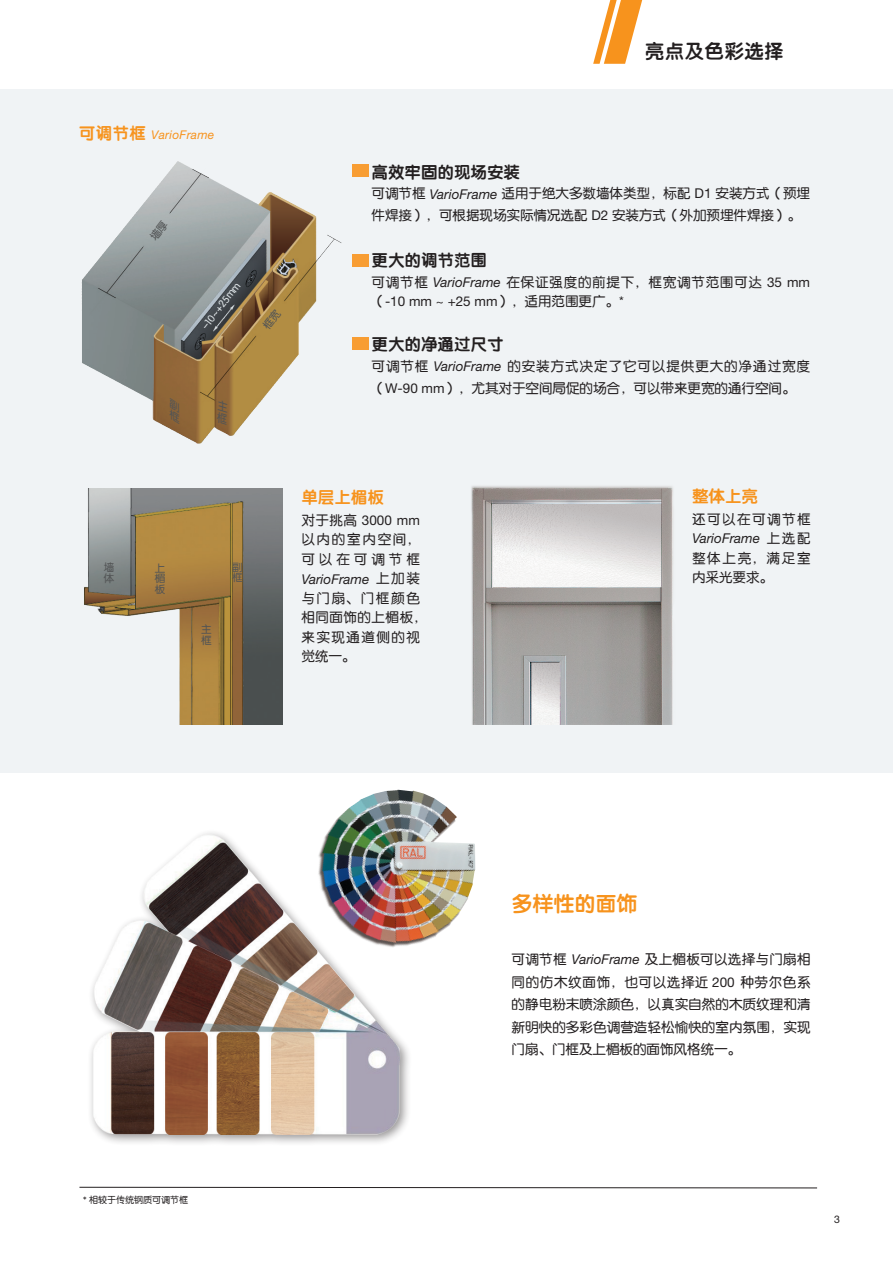
<style>
.page{position:relative;width:893px;height:1263px;background:#fff}
.page>*{position:absolute;margin:0;border:0;box-sizing:border-box;transform-origin:0 0}
.t1{font:21px "FZY4 JW GB1 0";color:#f7931d}
.t2{font:19.5px "FZY4 JW GB1 0";letter-spacing:.02em;color:#231f20}
.t3{font:16.5px "FZY4 JW GB1 0";color:#231f20}
.t4{font:16.5px "FZY4 JW GB1 0";color:#f7931d}
.t5{font:13.5px/22.5px "FZY3 JW GB1 0";letter-spacing:.005em;color:#231f20}
.t6{font:13.5px/21.8px "FZY3 JW GB1 0";letter-spacing:.07em;color:#231f20}
.t7{font:13.5px/19.5px "FZY3 JW GB1 0";letter-spacing:.11em;color:#231f20}
.t8{font:13.5px "FZY3 JW GB1 0";letter-spacing:.055em;color:#231f20}
.t9{font:13.5px "Hoermann Helvetica Neue Rm";color:#231f20}
.t10{font:italic 13.5px "Hoermann Helvetica Neue";color:#231f20}
.t11{font:13.5px/19.5px "FZY3 JW GB1 0";letter-spacing:.215em;color:#231f20}
.t12{font:13.5px/19.5px "FZY3 JW GB1 0";letter-spacing:.13em;color:#231f20}
.t13{font:italic 12px "Hoermann Helvetica Neue";letter-spacing:.02em;color:#f7931d}
.t14{font:10.5px/10.5px "FZY3 JW GB1 0";color:#525455}
.t15{font:10.5px "FZY3 JW GB1 0";color:#e1e7ea}
.t16{font:10.5px "Hoermann Helvetica Neue Rm";color:#231f20}
.t17{font:9px "FZY3 JW GB1 0";color:#231f20}
.s1{font-family:"FZY4 JW GB1 0";font-style:normal;font-size:16.5px}
.s2{font-family:"Hoermann Helvetica Neue";font-style:italic}
.s3{font-family:"Hoermann Helvetica Neue Rm"}
.s4{font-family:"FZY3 JW GB1 0"}
.s5{font-family:"FZY3 JW GB1 0";font-style:normal}
</style>
<div class="page">
<div style="left:0;top:89px;width:893px;height:683px;background:#f0f3f5"></div>
<img style="left:81px;top:161px;width:261px;height:283px">
<svg style="left:593px;top:0;width:49px;height:64px"></svg>
<img style="left:84px;top:488px;width:198px;height:236px">
<img style="left:471px;top:486px;width:202px;height:238px">
<div style="left:352px;top:164px;width:16px;height:13px;background:#f89d33"></div>
<div style="left:352px;top:254px;width:16px;height:12px;background:#f89d33"></div>
<div style="left:352px;top:337px;width:16px;height:13px;background:#f89d33"></div>
<img style="left:90px;top:832px;width:319px;height:311px">
<img style="left:318px;top:790px;width:157px;height:158px">
<svg style="left:79px;top:1187px;width:738px;height:1px"></svg>
<svg style="left:148px;top:219px;width:21px;height:22px"></svg>
<svg style="left:261px;top:308px;width:21px;height:23px"></svg>
<svg style="left:170px;top:398px;width:9px;height:27px"></svg>
<svg style="left:217px;top:399px;width:11px;height:26px"></svg>
<p class="t13" style="left:79px;top:126px;width:137px"><span class="s1">可调节框</span> VarioFrame</p>
<p class="t15" style="left:199px;top:325px;width:58px;rotate:-52deg">-10~+25mm</p>
<p class="t14" style="left:104px;top:563px;width:12px">墙体</p>
<p class="t14" style="left:232px;top:562px;width:12px">副框</p>
<p class="t14" style="left:155px;top:563px;width:12px;text-align:justify">上楣板</p>
<p class="t14" style="left:201px;top:624px;width:12px">主框</p>
<h2 class="t2" style="left:645px;top:41px;width:140px">亮点及色彩选择</h2>
<p class="t3" style="left:372px;top:163px;width:150px">高效牢固的现场安装</p>
<p class="t5" style="left:372px;top:183px;width:440px;line-height:21.8px">可调节框 <span class="s2">VarioFrame</span> 适用于绝大多数墙体类型，标配 <span class="s3">D1</span> 安装方式（预埋件焊接），可根据现场实际情况选配 <span class="s3">D2</span> 安装方式（外加预埋件焊接）。</p>
<p class="t3" style="left:372px;top:251px;width:117px">更大的调节范围</p>
<p class="t8" style="left:372px;top:275px;width:440px">可调节框 <span class="s2">VarioFrame</span> 在保证强度的前提下，框宽调节范围可达 <span class="s3">35 mm</span></p>
<p class="t9" style="left:372px;top:292px;width:254px"><span class="s4">（</span>-10 mm ~ +25 mm<span class="s4">），适用范围更广。</span>*</p>
<p class="t3" style="left:372px;top:335px;width:133px">更大的净通过尺寸</p>
<p class="t6" style="left:372px;top:356px;width:440px">可调节框 <span class="s2">VarioFrame</span> 的安装方式决定了它可以提供更大的净通过宽度（<span class="s3">W-90 mm</span>），尤其对于空间局促的场合，可以带来更宽的通行空间。</p>
<p class="t4" style="left:301px;top:489px;width:84px">单层上楣板</p>
<p class="t9" style="left:301px;top:511px;width:120px"><span class="s4">对于挑高</span> 3000 mm</p>
<p class="t11" style="left:301px;top:530px;width:120px">以内的室内空间，可以在可调节框</p>
<p class="t10" style="left:301px;top:569px;width:120px">VarioFrame <span class="s5">上加装</span></p>
<p class="t7" style="left:301px;top:589px;width:127px">与门扇、门框颜色相同面饰的上楣板，来实现通道侧的视觉统一。</p>
<p class="t4" style="left:692px;top:487px;width:67px">整体上亮</p>
<p class="t7" style="left:692px;top:510px;width:120px">还可以在可调节框</p>
<p class="t10" style="left:692px;top:529px;width:120px">VarioFrame <span class="s5">上选配</span></p>
<p class="t12" style="left:692px;top:549px;width:120px">整体上亮，满足室内采光要求。</p>
<p class="t17" style="left:83px;top:1195px;width:106px">* 相较于传统钢质可调节框</p>
<h1 class="t1" style="left:512px;top:892px;width:127px">多样性的面饰</h1>
<p class="t5" style="left:512px;top:949px;width:301px;text-align:justify">可调节框 <span class="s2">VarioFrame</span> 及上楣板可以选择与门扇相同的仿木纹面饰，也可以选择近 <span class="s3">200</span> 种劳尔色系的静电粉末喷涂颜色，以真实自然的木质纹理和清新明快的多彩色调营造轻松愉快的室内氛围，实现门扇、门框及上楣板的面饰风格统一。</p>
<p class="t16" style="left:834px;top:1212px;width:7px">3</p>
</div>
